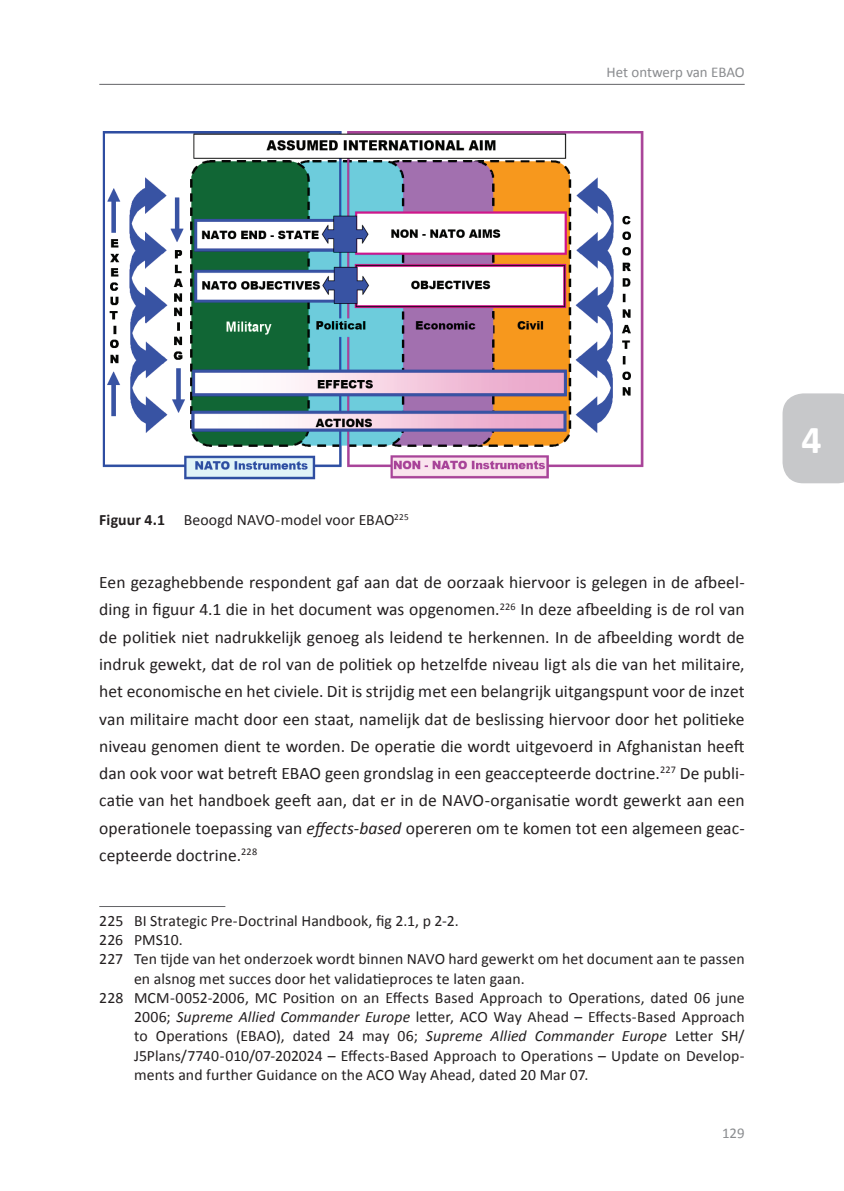
<style>
.page{position:relative;width:844px;height:1191px;background:#fff}
.page>*{position:absolute;margin:0;border:0;box-sizing:border-box;transform-origin:0 0}
.t1{font:700 39.73px "Calibri";color:#fff}
.t2{font:17.5px/27.3px "Calibri";color:#231f20;text-align:justify}
.t3{font:15.75px "Calibri";letter-spacing:.005em;color:#231f20}
.t4{font:14.88px "Calibri";color:#8a8c8f}
.s1{font-weight:700}
.s2{font-style:italic}
</style>
<div class="page">
<div style="left:782px;top:393px;width:61px;height:90px;background:#c7c8ca"></div>
<hr style="left:99px;top:84px;width:645px;height:1px;background:#636366">
<img style="left:102px;top:131px;width:542px;height:349px">
<hr style="left:99px;top:906px;width:126px;height:1px;background:#636366">
<p class="t4" style="left:606px;top:63px;width:140px">Het ontwerp van EBAO</p>
<p class="t3" style="left:99px;top:510px;width:311px"><span class="s1">Figuur 4.1</span> Beoogd NAVO-model voor EBAO<sup>225</sup></p>
<p class="t2" style="left:99px;top:568px;width:646px">Een gezaghebbende respondent gaf aan dat de oorzaak hiervoor is gelegen in de afbeel&shy;ding in figuur 4.1 die in het document was opgenomen.<sup>226</sup> In deze afbeelding is de rol van de politiek niet nadrukkelijk genoeg als leidend te herkennen. In de afbeelding wordt de indruk gewekt, dat de rol van de politiek op hetzelfde niveau ligt als die van het militaire, het economische en het civiele. Dit is strijdig met een belangrijk uitgangspunt voor de inzet van militaire macht door een staat, namelijk dat de beslissing hiervoor door het politieke niveau genomen dient te worden. De operatie die wordt uitgevoerd in Afghanistan heeft dan ook voor wat betreft EBAO geen grondslag in een geaccepteerde doctrine.<sup>227</sup> De publi&shy;catie van het handboek geeft aan, dat er in de NAVO-organisatie wordt gewerkt aan een operationele toepassing van <span class="s2">effects-based</span> opereren om te komen tot een algemeen geac&shy;cepteerde doctrine.<sup>228</sup></p>
<p class="t3" style="left:99px;top:910px;width:361px">225 BI Strategic Pre-Doctrinal Handbook, fig 2.1, p 2-2.</p>
<p class="t3" style="left:99px;top:930px;width:85px">226 PMS10.</p>
<p class="t3" style="left:99px;top:949px;width:646px">227 Ten tijde van het onderzoek wordt binnen NAVO hard gewerkt om het document aan te passen</p>
<p class="t3" style="left:134px;top:968px;width:392px">en alsnog met succes door het validatieproces te laten gaan.</p>
<p class="t3" style="left:99px;top:987px;width:646px">228 MCM-0052-2006, MC Position on an Effects Based Approach to Operations, dated 06 june</p>
<p class="t3" style="left:134px;top:1007px;width:612px">2006; <span class="s2">Supreme Allied Commander Europe</span> letter, ACO Way Ahead – Effects-Based Approach</p>
<p class="t3" style="left:134px;top:1026px;width:612px">to Operations (EBAO), dated 24 may 06; <span class="s2">Supreme Allied Commander Europe</span> Letter SH/</p>
<p class="t3" style="left:134px;top:1045px;width:612px">J5Plans/7740-010/07-202024 – Effects-Based Approach to Operations – Update on Develop-</p>
<p class="t3" style="left:134px;top:1064px;width:456px">ments and further Guidance on the ACO Way Ahead, dated 20 Mar 07.</p>
<p class="t4" style="left:721px;top:1123px;width:24px">129</p>
<h1 class="t1" style="left:801px;top:415px;width:22px">4</h1>
</div>
